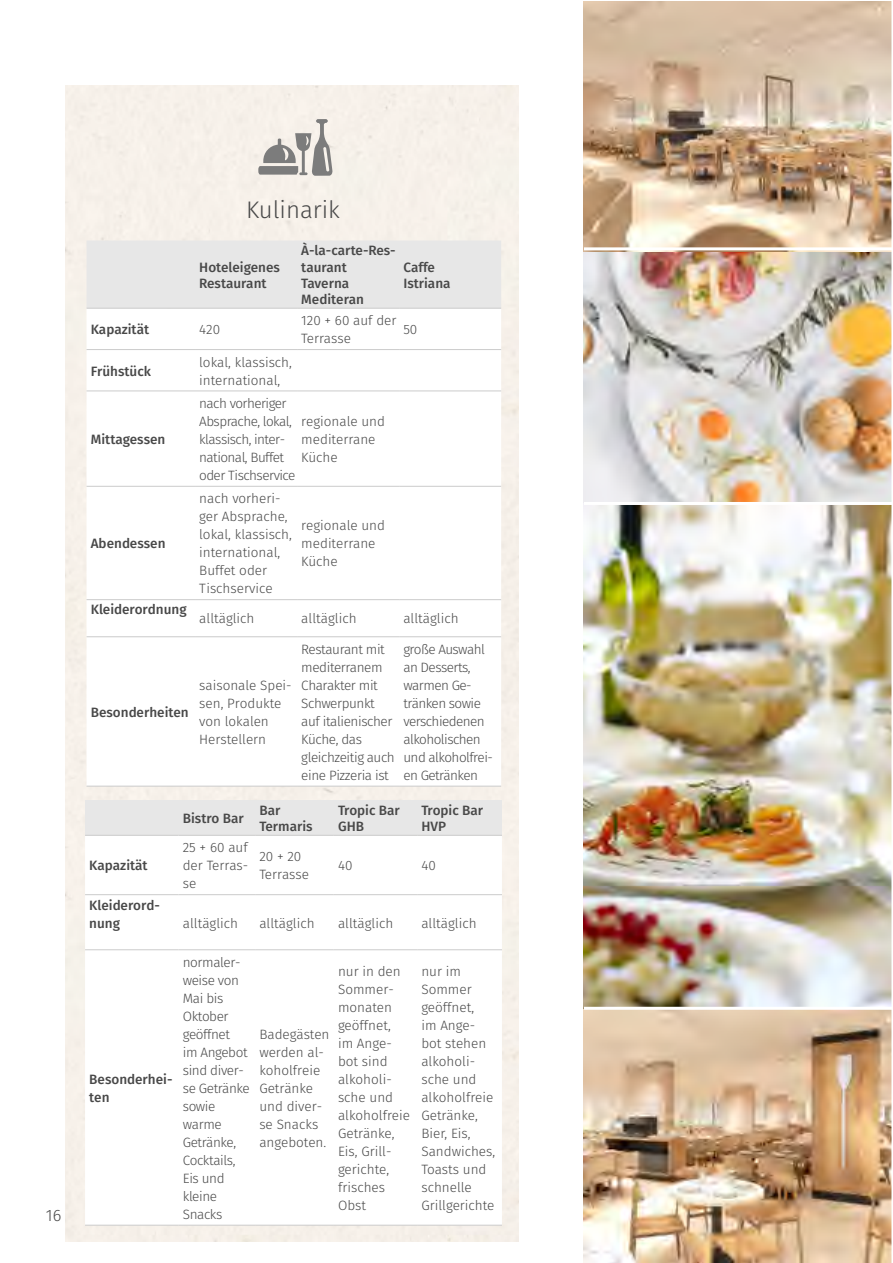
<style>
.page{position:relative;width:893px;height:1263px;background:#fff}
.page>*{position:absolute;margin:0;border:0;box-sizing:border-box;transform-origin:0 0}
.t1{font:300 24px "Fira Sans";color:#484848}
.t2{font:300 16.5px "Fira Sans";color:#484848}
.t3{font:300 13.5px/18px "Fira Sans";color:#484848}
.t4{font:500 13.5px/16.2px "Fira Sans";color:#484848}
.t5{font:300 13.5px/18px "Fira Sans";letter-spacing:-.03em;color:#484848}
.t6{font:300 13.5px/18px "Fira Sans";letter-spacing:-.04em;color:#484848}
</style>
<div class="page">
<img style="left:584px;top:1px;width:307px;height:1262px">
<hr style="left:584px;top:502px;width:309px;height:3px;background:#fff">
<hr style="left:584px;top:247px;width:309px;height:3px;background:#fff">
<hr style="left:584px;top:1007px;width:309px;height:3px;background:#fff">
<div style="left:87px;top:240px;width:414px;height:68px;background:#e7e7e7"></div>
<svg style="left:87px;top:350px;width:414px;height:436px"></svg>
<hr style="left:87px;top:308px;width:108px;height:1px;background:#cbcbcb">
<hr style="left:195px;top:308px;width:102px;height:1px;background:#cbcbcb">
<hr style="left:297px;top:308px;width:102px;height:1px;background:#cbcbcb">
<hr style="left:399px;top:308px;width:102px;height:1px;background:#cbcbcb">
<hr style="left:87px;top:349px;width:108px;height:1px;background:#cbcbcb">
<hr style="left:195px;top:349px;width:102px;height:1px;background:#cbcbcb">
<hr style="left:297px;top:349px;width:102px;height:1px;background:#cbcbcb">
<hr style="left:399px;top:349px;width:102px;height:1px;background:#cbcbcb">
<hr style="left:87px;top:391px;width:108px;height:1px;background:#cbcbcb">
<hr style="left:195px;top:391px;width:102px;height:1px;background:#cbcbcb">
<hr style="left:297px;top:391px;width:102px;height:1px;background:#cbcbcb">
<hr style="left:399px;top:391px;width:102px;height:1px;background:#cbcbcb">
<hr style="left:87px;top:486px;width:108px;height:1px;background:#cbcbcb">
<hr style="left:195px;top:486px;width:102px;height:1px;background:#cbcbcb">
<hr style="left:297px;top:486px;width:102px;height:1px;background:#cbcbcb">
<hr style="left:399px;top:486px;width:102px;height:1px;background:#cbcbcb">
<hr style="left:87px;top:599px;width:108px;height:1px;background:#cbcbcb">
<hr style="left:195px;top:599px;width:102px;height:1px;background:#cbcbcb">
<hr style="left:297px;top:599px;width:102px;height:1px;background:#cbcbcb">
<hr style="left:399px;top:599px;width:102px;height:1px;background:#cbcbcb">
<hr style="left:87px;top:636px;width:108px;height:1px;background:#cbcbcb">
<hr style="left:87px;top:786px;width:108px;height:1px;background:#cbcbcb">
<hr style="left:195px;top:636px;width:102px;height:1px;background:#cbcbcb">
<hr style="left:195px;top:786px;width:102px;height:1px;background:#cbcbcb">
<hr style="left:297px;top:636px;width:102px;height:1px;background:#cbcbcb">
<hr style="left:297px;top:786px;width:102px;height:1px;background:#cbcbcb">
<hr style="left:399px;top:636px;width:102px;height:1px;background:#cbcbcb">
<hr style="left:399px;top:786px;width:102px;height:1px;background:#cbcbcb">
<svg style="left:258px;top:119px;width:75px;height:57px;background:#c4c0bc"></svg>
<div style="left:85px;top:800px;width:417px;height:35px;background:#e7e7e7"></div>
<svg style="left:85px;top:895px;width:417px;height:330px"></svg>
<hr style="left:85px;top:835px;width:94px;height:1px;background:#cbcbcb">
<hr style="left:179px;top:835px;width:76px;height:1px;background:#cbcbcb">
<hr style="left:255px;top:835px;width:79px;height:1px;background:#cbcbcb">
<hr style="left:334px;top:835px;width:83px;height:1px;background:#cbcbcb">
<hr style="left:417px;top:835px;width:85px;height:1px;background:#cbcbcb">
<hr style="left:85px;top:894px;width:94px;height:1px;background:#cbcbcb">
<hr style="left:179px;top:894px;width:76px;height:1px;background:#cbcbcb">
<hr style="left:255px;top:894px;width:79px;height:1px;background:#cbcbcb">
<hr style="left:334px;top:894px;width:83px;height:1px;background:#cbcbcb">
<hr style="left:417px;top:894px;width:85px;height:1px;background:#cbcbcb">
<hr style="left:85px;top:949px;width:94px;height:1px;background:#cbcbcb">
<hr style="left:85px;top:1225px;width:94px;height:1px;background:#cbcbcb">
<hr style="left:179px;top:949px;width:76px;height:1px;background:#cbcbcb">
<hr style="left:179px;top:1225px;width:76px;height:1px;background:#cbcbcb">
<hr style="left:255px;top:949px;width:79px;height:1px;background:#cbcbcb">
<hr style="left:255px;top:1225px;width:79px;height:1px;background:#cbcbcb">
<hr style="left:334px;top:949px;width:83px;height:1px;background:#cbcbcb">
<hr style="left:417px;top:949px;width:85px;height:1px;background:#cbcbcb">
<hr style="left:334px;top:1225px;width:83px;height:1px;background:#cbcbcb">
<hr style="left:417px;top:1225px;width:85px;height:1px;background:#cbcbcb">
<p class="t2" style="left:46px;top:1203px;width:17px">16</p>
<h1 class="t1" style="left:246px;top:193px;width:95px">Kulinarik</h1>
<p class="t4" style="left:199px;top:260px;width:82px">Hoteleigenes<br>Restaurant</p>
<p class="t4" style="left:301px;top:244px;width:96px">À-la-carte-Res&shy;taurant<br>Taverna<br>Mediteran</p>
<p class="t4" style="left:403px;top:260px;width:49px">Caffe<br>Istriana</p>
<p class="t4" style="left:91px;top:322px;width:60px">Kapazität</p>
<p class="t3" style="left:199px;top:321px;width:22px">420</p>
<p class="t3" style="left:301px;top:312px;width:97px">120 + 60 auf der<br>Terrasse</p>
<p class="t3" style="left:403px;top:321px;width:15px">50</p>
<p class="t4" style="left:91px;top:364px;width:62px">Frühstück</p>
<p class="t3" style="left:199px;top:354px;width:94px">lokal, klassisch, international,</p>
<p class="t4" style="left:91px;top:432px;width:76px">Mittagessen</p>
<p class="t4" style="left:91px;top:536px;width:76px">Abendessen</p>
<p class="t4" style="left:91px;top:603px;width:97px">Kleiderordnung</p>
<p class="t4" style="left:91px;top:705px;width:99px">Besonderheiten</p>
<p class="t6" style="left:199px;top:395px;width:98px">nach vorheriger<br>Absprache, lokal, klassisch, inter&shy;national, Buffet oder Tischservice</p>
<p class="t3" style="left:199px;top:490px;width:94px">nach vorheri&shy;ger Absprache, lokal, klassisch, international,<br>Buffet oder<br>Tischservice</p>
<p class="t3" style="left:301px;top:413px;width:85px">regionale und mediterrane<br>Küche</p>
<p class="t3" style="left:301px;top:517px;width:85px">regionale und mediterrane<br>Küche</p>
<p class="t3" style="left:199px;top:611px;width:57px">alltäglich</p>
<p class="t3" style="left:301px;top:611px;width:57px">alltäglich</p>
<p class="t3" style="left:403px;top:611px;width:57px">alltäglich</p>
<p class="t3" style="left:199px;top:677px;width:94px">saisonale Spei&shy;sen, Produkte von lokalen<br>Herstellern</p>
<p class="t5" style="left:301px;top:641px;width:95px">Restaurant mit mediterranem<br>Charakter mit<br>Schwerpunkt auf italienischer<br>Küche, das gleichzeitig auch eine Pizzeria ist</p>
<p class="t6" style="left:403px;top:641px;width:91px">große Auswahl an Desserts, warmen Ge&shy;tränken sowie verschiedenen alkoholischen und alkoholfrei&shy;en Getränken</p>
<p class="t4" style="left:89px;top:858px;width:60px">Kapazität</p>
<p class="t4" style="left:89px;top:897px;width:72px;line-height:18px">Kleiderord&shy;nung</p>
<p class="t4" style="left:89px;top:1071px;width:85px;line-height:18px">Besonderhei&shy;ten</p>
<p class="t4" style="left:183px;top:811px;width:62px">Bistro Bar</p>
<p class="t4" style="left:259px;top:803px;width:55px">Bar<br>Termaris</p>
<p class="t4" style="left:338px;top:803px;width:63px">Tropic Bar<br>GHB</p>
<p class="t4" style="left:421px;top:803px;width:63px">Tropic Bar<br>HVP</p>
<p class="t3" style="left:183px;top:839px;width:67px;text-align:justify">25 + 60 auf der Terras&shy;se</p>
<p class="t3" style="left:259px;top:848px;width:51px">20 + 20<br>Terrasse</p>
<p class="t3" style="left:338px;top:857px;width:16px">40</p>
<p class="t3" style="left:421px;top:857px;width:16px">40</p>
<p class="t3" style="left:183px;top:915px;width:57px">alltäglich</p>
<p class="t3" style="left:259px;top:915px;width:57px">alltäglich</p>
<p class="t3" style="left:338px;top:915px;width:57px">alltäglich</p>
<p class="t3" style="left:421px;top:915px;width:57px">alltäglich</p>
<p class="t5" style="left:183px;top:954px;width:69px">normaler&shy;weise von<br>Mai bis<br>Oktober geöffnet<br>im Angebot sind diver&shy;se Getränke sowie warme<br>Getränke,<br>Cocktails,<br>Eis und kleine<br>Snacks</p>
<p class="t3" style="left:259px;top:1026px;width:72px">Badegästen werden al&shy;koholfreie<br>Getränke und diver&shy;se Snacks angeboten.</p>
<p class="t3" style="left:338px;top:963px;width:74px">nur in den<br>Sommer&shy;monaten geöffnet,<br>im Ange&shy;bot sind alkoholi&shy;sche und alkoholfreie<br>Getränke,<br>Eis, Grill&shy;gerichte, frisches<br>Obst</p>
<p class="t3" style="left:421px;top:963px;width:75px">nur im<br>Sommer geöffnet,<br>im Ange&shy;bot stehen alkoholi&shy;sche und alkoholfreie<br>Getränke,<br>Bier, Eis,<br>Sandwiches,<br>Toasts und schnelle<br>Grillgerichte</p>
</div>
